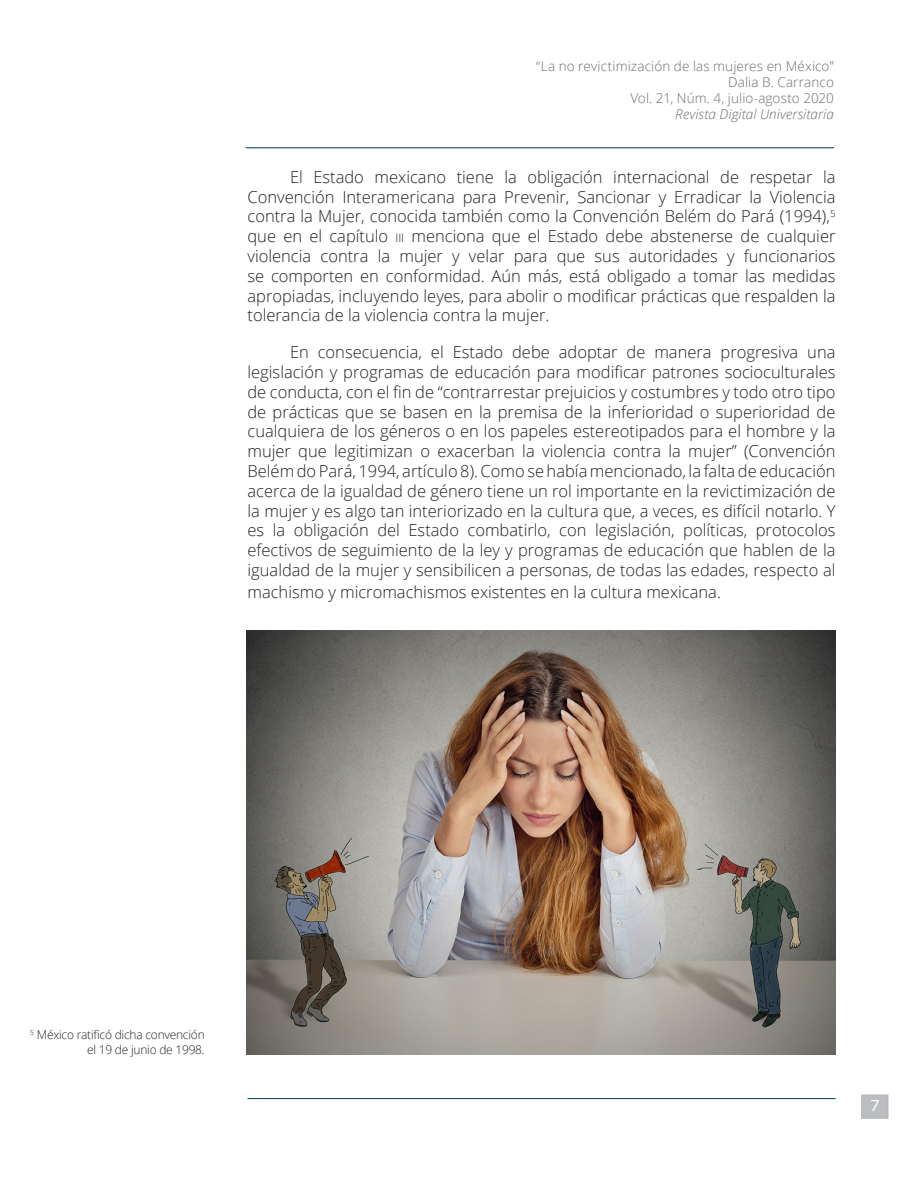
<style>
.page{position:relative;width:918px;height:1188px;background:#fff}
.page>*{position:absolute;margin:0;border:0;box-sizing:border-box;transform-origin:0 0}
.texto_sangria{font:300 16.5px/19.8px "Open Sans";color:#231f20;text-align:justify}
.t1{font:15px "Verdana";color:#fff}
.t2{font:300 13.5px/16.2px "Open Sans";letter-spacing:.01em;color:#6c6d70;text-align:right}
.t3{font:italic 300 13.5px "Open Sans";letter-spacing:.005em;color:#6c6d70}
.notapie{font:300 12px/15px "Open Sans";letter-spacing:-.02em;color:#231f20;text-align:right}
.s1{font-size:11.55px}
</style>
<div class="page">
<div style="left:861px;top:1095px;width:27px;height:24px;background:#bcbdc0"></div>
<hr style="left:245px;top:147px;width:590px;height:2px;background:#457185">
<hr style="left:246px;top:148px;width:588px;height:1px;background:#094662">
<hr style="left:247px;top:1098px;width:589px;height:1px;background:#85a1ae">
<hr style="left:248px;top:1098px;width:588px;height:1px;background:#094662">
<img style="left:247px;top:630px;width:589px;height:424px">
<p class="t2" style="left:536px;top:57px;width:299px">“La no revictimización de las mujeres en México”<br>Dalia B. Carranco<br>Vol. 21, Núm. 4, julio-agosto 2020</p>
<p class="t3" style="left:675px;top:105px;width:160px">Revista Digital Universitaria</p>
<p class="texto_sangria" style="left:248px;top:166px;width:590px;text-indent:43px">El Estado mexicano tiene la obligación internacional de respetar la Convención Interamericana para Prevenir, Sancionar y Erradicar la Violencia contra la Mujer, conocida también como la Convención Belém do Pará (1994),<sup>5 </sup>que en el capítulo <span class="s1">iii</span> menciona que el Estado debe abstenerse de cualquier violencia contra la mujer y velar para que sus autoridades y funcionarios se comporten en conformidad. Aún más, está obligado a tomar las medidas apropiadas, incluyendo leyes, para abolir o modificar prácticas que respalden la tolerancia de la violencia contra la mujer.</p>
<p class="texto_sangria" style="left:248px;top:342px;width:590px;text-indent:43px">En consecuencia, el Estado debe adoptar de manera progresiva una legislación y programas de educación para modificar patrones socioculturales de conducta, con el fin de “contrarrestar prejuicios y costumbres y todo otro tipo de prácticas que se basen en la premisa de la inferioridad o superioridad de cualquiera de los géneros o en los papeles estereotipados para el hombre y la mujer que legitimizan o exacerban la violencia contra la mujer” (Convención Belém do Pará, 1994, artículo 8). Como se había mencionado, la falta de educación acerca de la igualdad de género tiene un rol importante en la revictimización de la mujer y es algo tan interiorizado en la cultura que, a veces, es difícil notarlo. Y es la obligación del Estado combatirlo, con legislación, políticas, protocolos efectivos de seguimiento de la ley y programas de educación que hablen de la igualdad de la mujer y sensibilicen a personas, de todas las edades, respecto al</p>
<p class="texto_sangria" style="left:248px;top:581px;width:475px">machismo y micromachismos existentes en la cultura mexicana.</p>
<p class="notapie" style="left:30px;top:1027px;width:176px"><sup>5</sup> México ratificó dicha convención el 19 de junio de 1998.</p>
<p class="t1" style="left:870px;top:1096px;width:11px">7</p>
</div>
